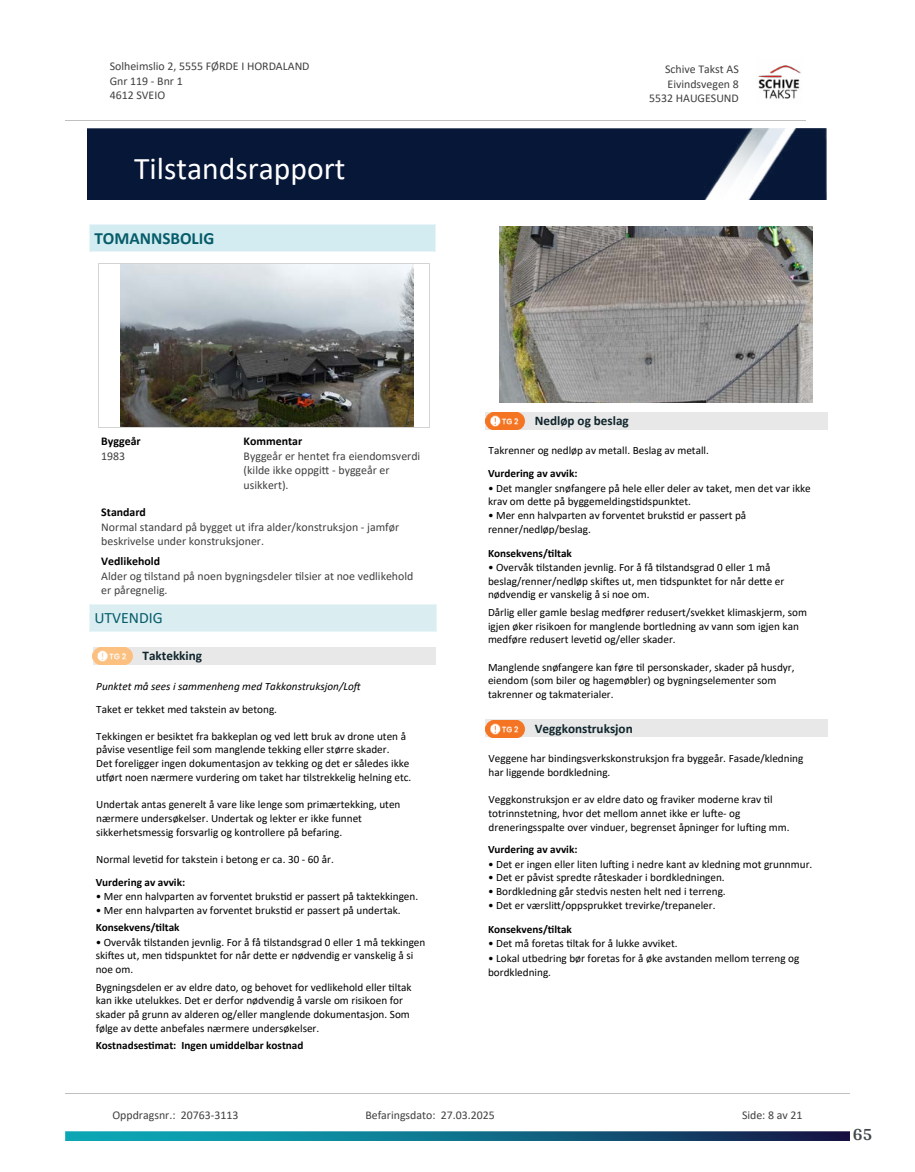
<style>
.page{position:relative;width:915px;height:1172px;background:#fff}
.page>*{position:absolute;margin:0;border:0;box-sizing:border-box;transform-origin:0 0}
.t1{font:31.65px "Calibri";color:#fff}
.t2{font:700 18px "Arya";color:#414749}
.t3{font:700 17.1px "Calibri";color:#065c69}
.t4{font:15.75px "Calibri";color:#065c69}
.t5{font:700 13.2px "Calibri";color:#0f252c}
.t6{font:11.85px/14.4px "Calibri";color:#404040}
.t7{font:700 11.85px "Calibri";color:#000}
.t8{font:11.25px/13.6px "Calibri";color:#000}
.t9{font:700 11.25px "Calibri";color:#000}
.t10{font:italic 11.25px "Calibri";color:#000}
</style>
<div class="page">
<div style="left:89px;top:605px;width:347px;height:26px;background:#daeef2"></div>
<svg style="left:89px;top:606px;width:1px;height:25px"></svg>
<svg style="left:436px;top:606px;width:1px;height:25px"></svg>
<hr style="left:89px;top:605px;width:348px;height:1px;background:#eaf5f7">
<hr style="left:89px;top:631px;width:348px;height:1px;background:#eaf5f7">
<div style="left:93px;top:647px;width:342px;height:17px;background:#e8e8e8"></div>
<img style="left:93px;top:647px;width:39px;height:17px">
<img style="left:120px;top:264px;width:293px;height:163px">
<hr style="left:98px;top:263px;width:1px;height:165px;background:#d3d3d3">
<hr style="left:429px;top:263px;width:1px;height:165px;background:#d3d3d3">
<hr style="left:98px;top:263px;width:331px;height:1px;background:#d3d3d3">
<hr style="left:98px;top:427px;width:331px;height:1px;background:#d3d3d3">
<div style="left:89px;top:224px;width:346px;height:28px;background:#d3ecf1"></div>
<svg style="left:89px;top:225px;width:1px;height:27px"></svg>
<svg style="left:435px;top:224px;width:1px;height:28px"></svg>
<hr style="left:89px;top:224px;width:346px;height:1px;background:#eaf5f7">
<hr style="left:89px;top:252px;width:346px;height:1px;background:#eaf5f7">
<img style="left:499px;top:226px;width:313px;height:176px">
<div style="left:485px;top:412px;width:342px;height:17px;background:#e8e8e8"></div>
<img style="left:485px;top:412px;width:39px;height:17px">
<div style="left:485px;top:720px;width:342px;height:17px;background:#e8e8e8"></div>
<img style="left:485px;top:720px;width:39px;height:17px">
<img style="left:758px;top:65px;width:43px;height:34px">
<hr style="left:65px;top:120px;width:740px;height:1px;background:#c0c0c0">
<div style="left:88px;top:129px;width:738px;height:71px;background:#071738"></div>
<hr style="left:65px;top:1093px;width:784px;height:1px;background:#c0c0c0">
<img style="left:65px;top:1131px;width:784px;height:9px">
<p class="t6" style="left:110px;top:59px;width:201px">Solheimslio 2, 5555 FØRDE I HORDALAND<br>Gnr 119 - Bnr 1<br>4612 SVEIO</p>
<p class="t6" style="left:665px;top:62px;width:75px">Schive Takst AS</p>
<p class="t6" style="left:667px;top:76px;width:73px">Eivindsvegen 8</p>
<p class="t6" style="left:649px;top:91px;width:91px">5532 HAUGESUND</p>
<h1 class="t1" style="left:134px;top:147px;width:213px">Tilstandsrapport</h1>
<h3 class="t3" style="left:94px;top:226px;width:121px">TOMANNSBOLIG</h3>
<p class="t7" style="left:101px;top:433px;width:41px">Byggeår</p>
<p class="t6" style="left:101px;top:448px;width:26px">1983</p>
<p class="t7" style="left:243px;top:433px;width:60px">Kommentar</p>
<p class="t6" style="left:243px;top:448px;width:178px">Byggeår er hentet fra eiendomsverdi (kilde ikke oppgi琀琀 - byggeår er usikkert).</p>
<p class="t7" style="left:101px;top:504px;width:46px">Standard</p>
<p class="t6" style="left:101px;top:519px;width:299px">Normal standard på bygget ut ifra alder/konstruksjon - jamfør beskrivelse under konstruksjoner.</p>
<p class="t7" style="left:101px;top:553px;width:60px">Vedlikehold</p>
<p class="t6" style="left:101px;top:568px;width:313px">Alder og 琀椀lstand på noen bygningsdeler 琀椀lsier at noe vedlikehold er påregnelig.</p>
<h3 class="t4" style="left:94px;top:607px;width:70px">UTVENDIG</h3>
<p class="t5" style="left:142px;top:647px;width:61px">Taktekking</p>
<p class="t10" style="left:96px;top:678px;width:267px">Punktet må sees i sammenheng med Takkonstruksjon/Lo昀琀</p>
<p class="t8" style="left:96px;top:702px;width:182px">Taket er tekket med takstein av betong.</p>
<p class="t8" style="left:96px;top:729px;width:316px">Tekkingen er besiktet fra bakkeplan og ved le琀琀 bruk av drone uten å påvise vesentlige feil som manglende tekking eller større skader.<br>Det foreligger ingen dokumentasjon av tekking og det er således ikke u琀昀ørt noen nærmere vurdering om taket har 琀椀lstrekkelig helning etc.</p>
<p class="t8" style="left:96px;top:797px;width:305px">Undertak antas generelt å vare like lenge som primærtekking, uten nærmere undersøkelser. Undertak og lekter er ikke funnet sikkerhetsmessig forsvarlig og kontrollere på befaring.</p>
<p class="t8" style="left:96px;top:852px;width:239px">Normal leve琀椀d for takstein i betong er ca. 30 - 60 år.</p>
<p class="t9" style="left:96px;top:874px;width:91px">Vurdering av avvik:</p>
<p class="t8" style="left:96px;top:889px;width:324px">• Mer enn halvparten av forventet bruks琀椀d er passert på taktekkingen.</p>
<p class="t8" style="left:96px;top:903px;width:306px">• Mer enn halvparten av forventet bruks琀椀d er passert på undertak.</p>
<p class="t9" style="left:96px;top:920px;width:85px">Konsekvens/琀椀ltak</p>
<p class="t8" style="left:96px;top:935px;width:331px">• Overvåk 琀椀lstanden jevnlig. For å få 琀椀lstandsgrad 0 eller 1 må tekkingen ski昀琀es ut, men 琀椀dspunktet for når de琀琀e er nødvendig er vanskelig å si noe om.</p>
<p class="t8" style="left:96px;top:980px;width:317px">Bygningsdelen er av eldre dato, og behovet for vedlikehold eller 琀椀ltak kan ikke utelukkes. Det er derfor nødvendig å varsle om risikoen for skader på grunn av alderen og/eller manglende dokumentasjon. Som følge av de琀琀e anbefales nærmere undersøkelser.</p>
<p class="t9" style="left:96px;top:1038px;width:209px">Kostnadses琀椀mat: Ingen umiddelbar kostnad</p>
<p class="t5" style="left:534px;top:411px;width:95px">Nedløp og beslag</p>
<p class="t8" style="left:488px;top:443px;width:222px">Takrenner og nedløp av metall. Beslag av metall.</p>
<p class="t9" style="left:488px;top:465px;width:91px">Vurdering av avvik:</p>
<p class="t8" style="left:488px;top:481px;width:324px">• Det mangler snøfangere på hele eller deler av taket, men det var ikke krav om de琀琀e på byggemeldings琀椀dspunktet.</p>
<p class="t8" style="left:488px;top:508px;width:260px">• Mer enn halvparten av forventet bruks琀椀d er passert på renner/nedløp/beslag.</p>
<p class="t9" style="left:488px;top:545px;width:85px">Konsekvens/琀椀ltak</p>
<p class="t8" style="left:488px;top:560px;width:298px">• Overvåk 琀椀lstanden jevnlig. For å få 琀椀lstandsgrad 0 eller 1 må beslag/renner/nedløp ski昀琀es ut, men 琀椀dspunktet for når de琀琀e er nødvendig er vanskelig å si noe om.</p>
<p class="t8" style="left:488px;top:605px;width:320px">Dårlig eller gamle beslag medfører redusert/svekket klimaskjerm, som igjen øker risikoen for manglende bortledning av vann som igjen kan medføre redusert leve琀椀d og/eller skader.</p>
<p class="t8" style="left:488px;top:660px;width:308px">Manglende snøfangere kan føre 琀椀l personskader, skader på husdyr, eiendom (som biler og hagemøbler) og bygningselementer som takrenner og takmaterialer.</p>
<p class="t5" style="left:534px;top:719px;width:99px">Veggkonstruksjon</p>
<p class="t8" style="left:488px;top:751px;width:316px">Veggene har bindingsverkskonstruksjon fra byggeår. Fasade/kledning har liggende bordkledning.</p>
<p class="t8" style="left:488px;top:792px;width:302px">Veggkonstruksjon er av eldre dato og fraviker moderne krav 琀椀l totrinnstetning, hvor det mellom annet ikke er lu昀琀e- og dreneringsspalte over vinduer, begrenset åpninger for lu昀琀ing mm.</p>
<p class="t9" style="left:488px;top:842px;width:91px">Vurdering av avvik:</p>
<p class="t8" style="left:488px;top:857px;width:326px">• Det er ingen eller liten lu昀琀ing i nedre kant av kledning mot grunnmur.</p>
<p class="t8" style="left:488px;top:871px;width:238px">• Det er påvist spredte råteskader i bordkledningen.</p>
<p class="t8" style="left:488px;top:884px;width:239px">• Bordkledning går stedvis nesten helt ned i terreng.</p>
<p class="t8" style="left:488px;top:898px;width:229px">• Det er værsli琀琀/oppsprukket trevirke/trepaneler.</p>
<p class="t9" style="left:488px;top:921px;width:85px">Konsekvens/琀椀ltak</p>
<p class="t8" style="left:488px;top:936px;width:191px">• Det må foretas 琀椀ltak for å lukke avviket.</p>
<p class="t8" style="left:488px;top:951px;width:313px">• Lokal utbedring bør foretas for å øke avstanden mellom terreng og bordkledning.</p>
<p class="t6" style="left:112px;top:1107px;width:127px">Oppdragsnr.: 20763-3113</p>
<p class="t6" style="left:365px;top:1107px;width:131px">Befaringsdato: 27.03.2025</p>
<p class="t6" style="left:741px;top:1107px;width:62px">Side: 8 av 21</p>
<h2 class="t2" style="left:852px;top:1123px;width:21px">65</h2>
</div>
